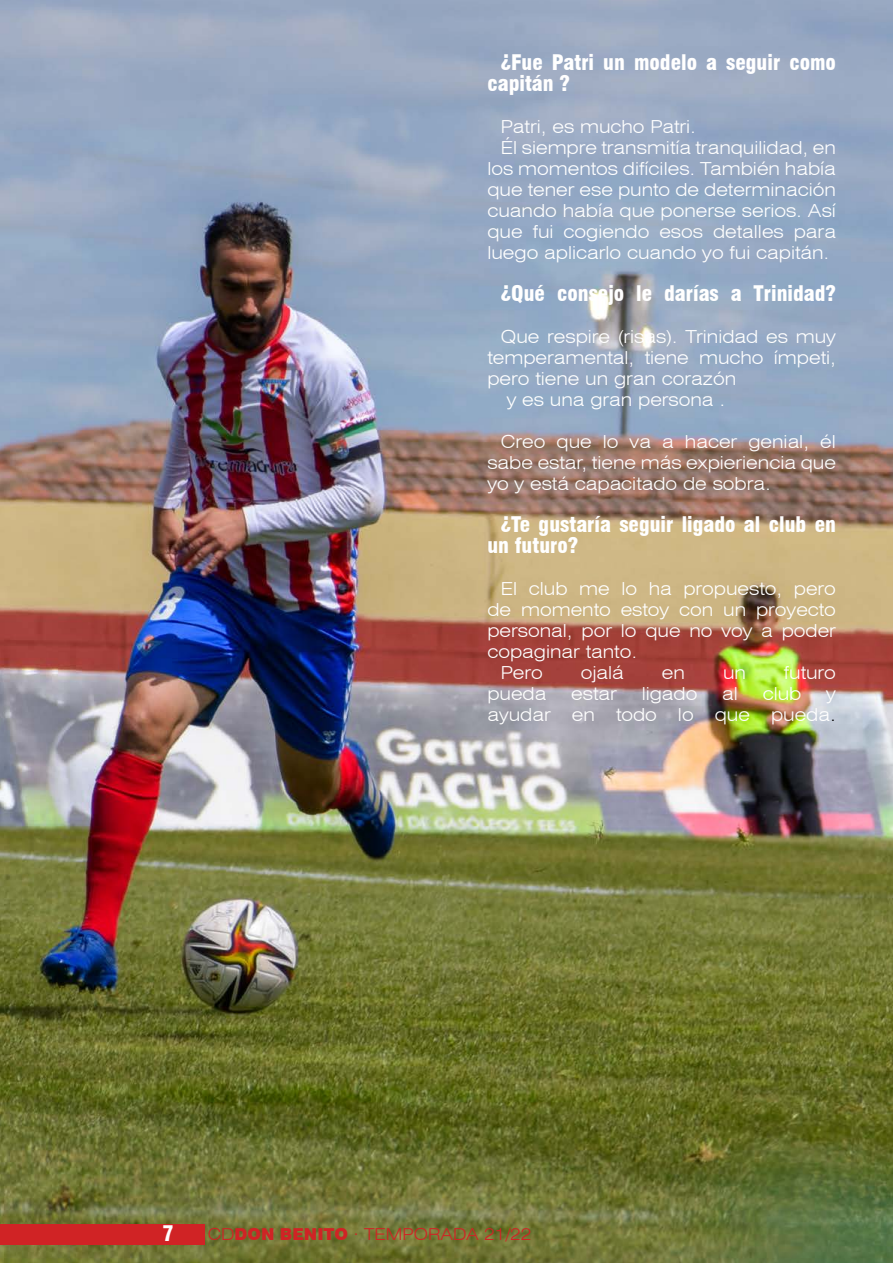
<style>
.page{position:relative;width:893px;height:1263px;background:#fff}
.page>*{position:absolute;margin:0;border:0;box-sizing:border-box;transform-origin:0 0}
.t1{font:900 condensed 21px/21px "Swiss 721 BT";color:#fff}
.t2{font:300 expanded 18px/21px "Swiss 721 BT";color:#fff;text-align:justify}
.t3{font:300 expanded 16.5px "Swiss 721 BT";color:#d02325}
.s1{color:#000}
.s2{font-weight:900;font-stretch:normal}
</style>
<div class="page">
<img style="left:0;top:0;width:893px;height:1263px">
<div style="left:0;top:1224px;width:205px;height:21px;background:#d02325"></div>
<p class="t1" style="left:487px;top:52px;width:350px;text-indent:14px">¿Fue Patri un modelo a seguir como capitán ?</p>
<p class="t2" style="left:501px;top:116px;width:197px">Patri, es mucho Patri.</p>
<p class="t2" style="left:501px;top:137px;width:337px">Él siempre transmitía tranquilidad, en</p>
<p class="t2" style="left:487px;top:158px;width:350px">los momentos difíciles. También había</p>
<p class="t2" style="left:487px;top:179px;width:350px">que tener ese punto de determinación</p>
<p class="t2" style="left:487px;top:200px;width:350px">cuando había que ponerse serios. Así</p>
<p class="t2" style="left:487px;top:221px;width:350px">que fui cogiendo esos detalles para</p>
<p class="t2" style="left:487px;top:242px;width:344px">luego aplicarlo cuando yo fui capitán.</p>
<p class="t1" style="left:501px;top:283px;width:337px">¿Qué consejo le darías a Trinidad?</p>
<p class="t2" style="left:501px;top:326px;width:337px">Que respire (risas). Trinidad es muy</p>
<p class="t2" style="left:487px;top:347px;width:350px">temperamental, tiene mucho ímpeti,</p>
<p class="t2" style="left:487px;top:368px;width:250px">pero tiene un gran corazón</p>
<p class="t2" style="left:507px;top:389px;width:220px">y es una gran persona .</p>
<p class="t2" style="left:487px;top:431px;width:350px;text-indent:14px">Creo que lo va a hacer genial, él sabe estar, tiene más expieriencia que yo y está capacitado de sobra.</p>
<p class="t1" style="left:487px;top:514px;width:350px;text-indent:14px">¿Te gustaría seguir ligado al club en un futuro?</p>
<p class="t2" style="left:501px;top:578px;width:337px">El club me lo ha propuesto, pero</p>
<p class="t2" style="left:487px;top:599px;width:350px">de momento estoy con un proyecto</p>
<p class="t2" style="left:487px;top:620px;width:350px">personal, por lo que no voy a poder</p>
<p class="t2" style="left:487px;top:641px;width:151px">copaginar tanto.</p>
<p class="t2" style="left:501px;top:662px;width:44px">Pero</p>
<p class="t2" style="left:581px;top:662px;width:45px">ojalá</p>
<p class="t2" style="left:662px;top:662px;width:25px">en</p>
<p class="t2" style="left:723px;top:662px;width:24px">un</p>
<p class="t2" style="left:784px;top:662px;width:54px">futuro</p>
<p class="t2" style="left:487px;top:683px;width:61px">pueda</p>
<p class="t2" style="left:571px;top:683px;width:47px">estar</p>
<p class="t2" style="left:642px;top:683px;width:57px">ligado</p>
<p class="t2" style="left:722px;top:683px;width:17px">al</p>
<p class="t2" style="left:763px;top:683px;width:40px">club</p>
<p class="t2" style="left:487px;top:683px;width:350px;text-align:right">y<br>ayudar en todo lo que pueda<span class="s1">.</span></p>
<p class="t1" style="left:162px;top:1223px;width:13px">7</p>
<p class="t3" style="left:208px;top:1224px;width:325px">CD<span class="s2">DON BENITO</span> · TEMPORADA 21/22</p>
</div>
